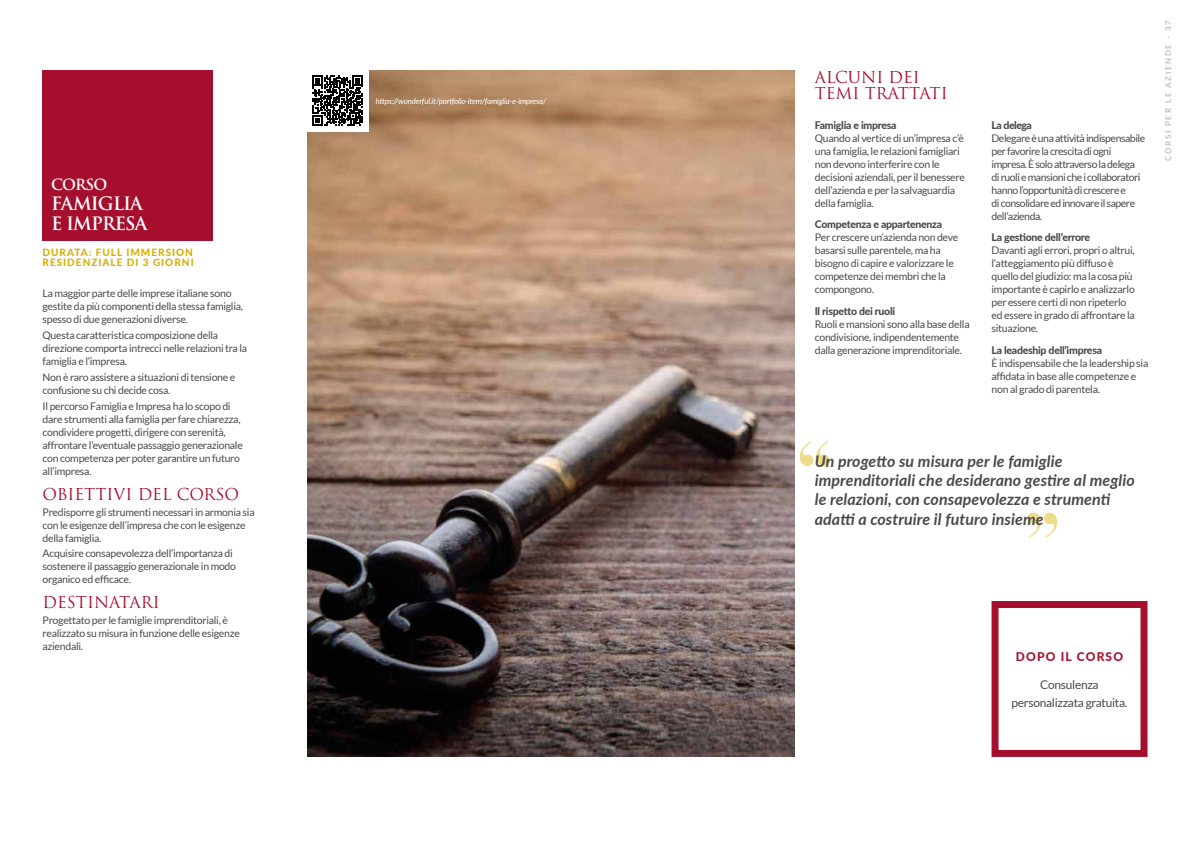
<style>
.page{position:relative;width:1191px;height:842px;background:#fff}
.page>*{position:absolute;margin:0;border:0;box-sizing:border-box;transform-origin:0 0}
.t1{font:700 18px/20px "Trajan Pro";letter-spacing:-.05em;color:#fff}
.t2{font:italic 700 16px/19.2px "Lato";letter-spacing:.005em;color:#4a4a49}
.t3{font:16px/16px "Trajan Pro";color:#a50f2d}
.t4{font:700 15px "Trajan Pro";letter-spacing:-.055em;color:#fff}
.t5{font:12px/17.8px "Lato";letter-spacing:-.025em;color:#4a4a49;text-align:center}
.t6{font:800 12px "Lato";letter-spacing:.1em;color:#a50f2d}
.t7{font:10.5px/13px "Lato";letter-spacing:-.025em;color:#4a4a49}
.t8{font:10.5px/13px "Lato";letter-spacing:-.045em;color:#4a4a49}
.t9{font:800 10.5px "Lato";letter-spacing:-.025em;color:#4a4a49}
.t10{font:800 10.5px "Lato";letter-spacing:-.045em;color:#4a4a49}
.t11{font:800 10px/10px "Lato";letter-spacing:.1em;color:#dbac00}
.t12{font:italic 8px "Lato";letter-spacing:-.025em;color:#fff}
.t13{font:500 8px "Lato";letter-spacing:.2em;color:#b3b2b2}
</style>
<div class="page">
<img style="left:308px;top:71px;width:487px;height:686px">
<div style="left:306px;top:69px;width:63px;height:63px;background:#fff"></div>
<svg style="left:312px;top:76px;width:50px;height:50px"></svg>
<svg style="left:1027px;top:513px;width:30px;height:25px"></svg>
<svg style="left:799px;top:441px;width:30px;height:25px"></svg>
<div style="left:991px;top:601px;width:156px;height:156px;border:7px solid #a50f2d"></div>
<div style="left:43px;top:71px;width:170px;height:170px;background:#a50f2d"></div>
<h3 class="t4" style="left:51px;top:175px;width:58px">CORSO</h3>
<h1 class="t1" style="left:51px;top:193px;width:98px">FAMIGLIA<br>E IMPRESA</h1>
<p class="t11" style="left:43px;top:247px;width:153px">DURATA: FULL IMMERSION<br>RESIDENZIALE DI 3 GIORNI</p>
<p class="t7" style="left:43px;top:287px;width:202px">La maggior parte delle imprese italiane sono gestite da più componenti della stessa famiglia, spesso di due generazioni diverse.</p>
<p class="t7" style="left:43px;top:329px;width:206px">Questa caratteristica composizione della direzione comporta intrecci nelle relazioni tra la famiglia e l’impresa.</p>
<p class="t7" style="left:43px;top:371px;width:194px">Non è raro assistere a situazioni di tensione e confusione su chi decide cosa.</p>
<p class="t7" style="left:43px;top:399px;width:202px">Il percorso Famiglia e Impresa ha lo scopo di dare strumenti alla famiglia per fare chiarezza, condividere progetti, dirigere con serenità, affrontare l’eventuale passaggio generazionale con competenza per poter garantire un futuro all’impresa.</p>
<h2 class="t3" style="left:43px;top:486px;width:198px">OBIETTIVI DEL CORSO</h2>
<p class="t7" style="left:43px;top:505px;width:214px">Predisporre gli strumenti necessari in armonia sia con le esigenze dell’impresa che con le esigenze della famiglia.</p>
<p class="t7" style="left:43px;top:547px;width:195px">Acquisire consapevolezza dell’importanza di sostenere il passaggio generazionale in modo organico ed efficace.</p>
<h2 class="t3" style="left:43px;top:594px;width:119px">DESTINATARI</h2>
<p class="t7" style="left:43px;top:614px;width:199px">Progettato per le famiglie imprenditoriali, è realizzato su misura in funzione delle esigenze aziendali.</p>
<p class="t12" style="left:376px;top:95px;width:172px">https://wonderful.it/portfolio-item/famiglia-e-impresa/</p>
<h2 class="t3" style="left:814px;top:69px;width:134px">ALCUNI DEI<br>TEMI TRATTATI</h2>
<p class="t9" style="left:814px;top:117px;width:83px">Famiglia e impresa</p>
<p class="t7" style="left:814px;top:131px;width:152px">Quando al vertice di un’impresa c’è una famiglia, le relazioni famigliari non devono interferire con le decisioni aziendali, per il benessere dell’azienda e per la salvaguardia della famiglia.</p>
<p class="t9" style="left:814px;top:216px;width:129px">Competenza e appartenenza</p>
<p class="t7" style="left:814px;top:231px;width:145px">Per crescere un’azienda non deve basarsi sulle parentele, ma ha bisogno di capire e valorizzare le competenze dei membri che la compongono.</p>
<p class="t9" style="left:814px;top:303px;width:82px">Il rispetto dei ruoli</p>
<p class="t7" style="left:814px;top:317px;width:156px">Ruoli e mansioni sono alla base della condivisione, indipendentemente dalla generazione imprenditoriale.</p>
<p class="t10" style="left:991px;top:117px;width:42px">La delega</p>
<p class="t8" style="left:991px;top:131px;width:155px">Delegare è una attività indispensabile per favorire la crescita di ogni impresa. È solo attraverso la delega di ruoli e mansioni che i collaboratori hanno l’opportunità di crescere e<br>di consolidare ed innovare il sapere dell’azienda.</p>
<p class="t9" style="left:991px;top:229px;width:100px">La gestione dell’errore</p>
<p class="t7" style="left:991px;top:244px;width:145px">Davanti agli errori, propri o altrui, l’atteggiamento più diffuso è quello del giudizio: ma la cosa più importante è capirlo e analizzarlo per essere certi di non ripeterlo ed essere in grado di affrontare la situazione.</p>
<p class="t9" style="left:991px;top:342px;width:112px">La leadeship dell’impresa</p>
<p class="t7" style="left:991px;top:356px;width:158px">È indispensabile che la leadership sia affidata in base alle competenze e non al grado di parentela.</p>
<p class="t13" style="left:1162px;top:161px;width:142px;rotate:-90deg">CORSI PER LE AZIENDE - 37</p>
<h2 class="t2" style="left:814px;top:451px;width:321px">Un progetto su misura per le famiglie imprenditoriali che desiderano gestire al meglio le relazioni, con consapevolezza e strumenti adatti a costruire il futuro insieme</h2>
<p class="t6" style="left:1015px;top:648px;width:109px">DOPO IL CORSO</p>
<p class="t5" style="left:1011px;top:675px;width:117px">Consulenza personalizzata gratuita.</p>
</div>
